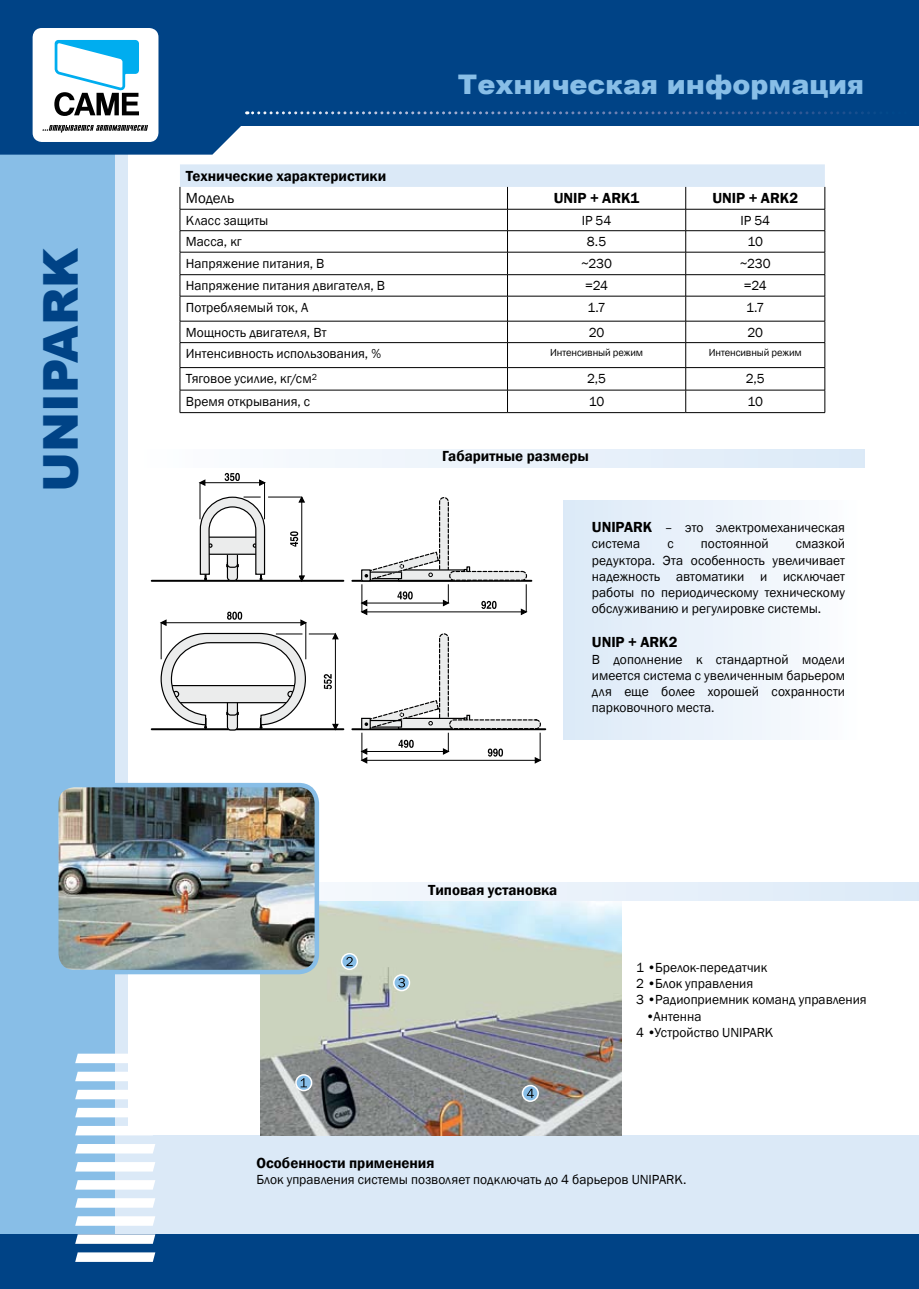
<style>
.page{position:relative;width:919px;height:1289px;background:#fff}
.page>*{position:absolute;margin:0;border:0;box-sizing:border-box;transform-origin:0 0}
.t1{font:900 48px "Arial";color:#004386}
.t2{font:900 27px "Arial";color:#88bee7}
.t3{font:600 15px "Franklin Gothic";color:#000}
.t4{font:15px "Franklin Gothic";letter-spacing:-.005em;color:#000}
.t5{font:13.5px/16.2px "Franklin Gothic";color:#000}
.t6{font:10.5px "Franklin Gothic";letter-spacing:-.01em;color:#000}
.s1{font-weight:600;font-size:15px}
</style>
<div class="page">
<div style="left:563px;top:501px;width:301px;height:238px;background:linear-gradient(to right,#dbe9f7,#fdfdff)"></div>
<div style="left:126px;top:449px;width:738px;height:18px;background:linear-gradient(to right,#fdfeff,#dbe9f7)"></div>
<div style="left:81px;top:1134px;width:837px;height:133px;background:#dbe9f7"></div>
<svg style="left:114px;top:155px;width:13px;height:1079px;fill:#dbe9f7"></svg>
<div style="left:0;top:0;width:114px;height:1287px;background:#88bee7"></div>
<div style="left:0;top:0;width:918px;height:126px;background:#004386"></div>
<div style="left:0;top:1234px;width:918px;height:54px;background:#004386"></div>
<svg style="left:75px;top:1053px;width:53px;height:10px"></svg>
<svg style="left:75px;top:1071px;width:53px;height:10px"></svg>
<svg style="left:75px;top:1089px;width:53px;height:10px"></svg>
<svg style="left:75px;top:1107px;width:53px;height:10px"></svg>
<svg style="left:75px;top:1125px;width:80px;height:10px"></svg>
<svg style="left:75px;top:1143px;width:80px;height:10px"></svg>
<svg style="left:75px;top:1161px;width:80px;height:10px"></svg>
<svg style="left:75px;top:1180px;width:80px;height:9px"></svg>
<svg style="left:75px;top:1198px;width:80px;height:9px"></svg>
<svg style="left:75px;top:1216px;width:80px;height:9px"></svg>
<svg style="left:75px;top:1234px;width:80px;height:9px"></svg>
<svg style="left:75px;top:1252px;width:80px;height:9px"></svg>
<svg style="left:180px;top:164px;width:645px;height:248px"></svg>
<hr style="left:180px;top:412px;width:327px;height:1px;background:#000">
<hr style="left:507px;top:412px;width:178px;height:1px;background:#000">
<hr style="left:685px;top:412px;width:140px;height:1px;background:#000">
<hr style="left:152px;top:580px;width:191px;height:1px;background:#000">
<hr style="left:200px;top:482px;width:1px;height:37px;background:#000">
<hr style="left:301px;top:497px;width:1px;height:84px;background:#000">
<hr style="left:264px;top:482px;width:1px;height:37px;background:#000">
<hr style="left:200px;top:482px;width:64px;height:1px;background:#000">
<hr style="left:268px;top:497px;width:33px;height:1px;background:#000">
<svg style="left:224px;top:473px;width:16px;height:8px"></svg>
<svg style="left:290px;top:531px;width:8px;height:15px"></svg>
<div style="left:227px;top:559px;width:11px;height:22px;border:1px solid #000;border-radius:3px"></div>
<svg style="left:199px;top:496px;width:67px;height:84px"></svg>
<svg style="left:198px;top:479px;width:8px;height:8px"></svg>
<svg style="left:258px;top:479px;width:8px;height:8px"></svg>
<svg style="left:298px;top:574px;width:8px;height:8px"></svg>
<svg style="left:298px;top:496px;width:7px;height:7px"></svg>
<div style="left:439px;top:497px;width:9px;height:79px;background:#ebecec;border-radius:4px"></div>
<div style="left:439px;top:497px;width:10px;height:79px;border:1px dashed #000;border-radius:4px"></div>
<div style="left:463px;top:569px;width:4px;height:12px;border:1px solid #000"></div>
<div style="left:466px;top:566px;width:4px;height:15px;border:1px solid #000"></div>
<hr style="left:352px;top:580px;width:179px;height:1px;background:#000">
<hr style="left:362px;top:611px;width:164px;height:1px;background:#000">
<svg style="left:481px;top:601px;width:15px;height:8px"></svg>
<svg style="left:519px;top:584px;width:9px;height:31px"></svg>
<hr style="left:152px;top:728px;width:191px;height:2px;background:#000">
<svg style="left:158px;top:611px;width:182px;height:120px"></svg>
<div style="left:439px;top:634px;width:9px;height:90px;background:#ebecec;border-radius:4px"></div>
<div style="left:439px;top:633px;width:10px;height:92px;border:1px dashed #000;border-radius:4px"></div>
<div style="left:398px;top:717px;width:67px;height:12px;border:1px solid #000"></div>
<div style="left:463px;top:717px;width:4px;height:12px;border:1px solid #000"></div>
<div style="left:466px;top:714px;width:4px;height:15px;border:1px solid #000"></div>
<hr style="left:352px;top:728px;width:193px;height:2px;background:#000">
<hr style="left:362px;top:760px;width:178px;height:1px;background:#000">
<svg style="left:488px;top:748px;width:15px;height:8px"></svg>
<svg style="left:533px;top:732px;width:9px;height:31px"></svg>
<div style="left:449px;top:571px;width:77px;height:9px;background:#ebecec;border-radius:4px"></div>
<div style="left:449px;top:571px;width:78px;height:10px;border:1px dashed #000;border-radius:4px"></div>
<div style="left:449px;top:720px;width:91px;height:8px;background:#ebecec;border-radius:4px"></div>
<div style="left:449px;top:719px;width:92px;height:10px;border:1px dashed #000;border-radius:4px"></div>
<svg style="left:359px;top:550px;width:92px;height:66px"></svg>
<svg style="left:359px;top:699px;width:92px;height:64px"></svg>
<img style="left:260px;top:900px;width:361px;height:235px">
<svg style="left:296px;top:1074px;width:15px;height:16px"></svg>
<div style="left:295px;top:1074px;width:17px;height:17px;border:2px solid #fff;border-radius:50%"></div>
<svg style="left:300px;top:1078px;width:7px;height:9px"></svg>
<svg style="left:341px;top:953px;width:16px;height:16px"></svg>
<div style="left:341px;top:952px;width:17px;height:18px;border:2px solid #fff;border-radius:50%"></div>
<svg style="left:346px;top:956px;width:7px;height:10px"></svg>
<svg style="left:394px;top:974px;width:15px;height:16px"></svg>
<div style="left:393px;top:974px;width:17px;height:17px;border:2px solid #fff;border-radius:50%"></div>
<svg style="left:398px;top:978px;width:7px;height:9px"></svg>
<svg style="left:522px;top:1085px;width:16px;height:16px"></svg>
<div style="left:521px;top:1084px;width:18px;height:17px;border:2px solid #fff;border-radius:50%"></div>
<svg style="left:527px;top:1088px;width:7px;height:9px"></svg>
<div style="left:156px;top:882px;width:762px;height:18px;background:#e9f1fa"></div>
<img style="left:56px;top:785px;width:261px;height:187px;border-radius:18px">
<div style="left:54px;top:782px;width:265px;height:192px;border:4px solid #88bee7;border-radius:18px"></div>
<div style="left:33px;top:29px;width:125px;height:112px;background:#fff;border-radius:9px"></div>
<div style="left:33px;top:28px;width:125px;height:114px;border:2px solid #fff;border-radius:9px"></div>
<svg style="left:0;top:40px;width:919px;height:115px"></svg>
<h1 class="t1" style="left:26px;top:492px;width:245px;rotate:-90deg">UNIPARK</h1>
<h2 class="t2" style="left:458px;top:64px;width:407px">Техническая информация</h2>
<p class="t3" style="left:186px;top:167px;width:202px">Технические характеристики</p>
<p class="t4" style="left:186px;top:189px;width:50px">Модель</p>
<p class="t3" style="left:553px;top:189px;width:87px">UNIP + ARK1</p>
<p class="t3" style="left:712px;top:189px;width:87px">UNIP + ARK2</p>
<p class="t5" style="left:186px;top:212px;width:84px">Класс защиты</p>
<p class="t5" style="left:581px;top:212px;width:31px">IP 54</p>
<p class="t5" style="left:740px;top:212px;width:31px">IP 54</p>
<p class="t5" style="left:186px;top:234px;width:57px">Масса, кг</p>
<p class="t5" style="left:587px;top:234px;width:21px">8.5</p>
<p class="t5" style="left:747px;top:234px;width:17px">10</p>
<p class="t5" style="left:186px;top:255px;width:140px">Напряжение питания, В</p>
<p class="t5" style="left:581px;top:255px;width:32px">~230</p>
<p class="t5" style="left:739px;top:255px;width:32px">~230</p>
<p class="t5" style="left:186px;top:278px;width:201px">Напряжение питания двигателя, В</p>
<p class="t5" style="left:585px;top:278px;width:16px">=24</p>
<p class="t5" style="left:743px;top:278px;width:16px">=24</p>
<p class="t5" style="left:186px;top:299px;width:124px">Потребляемый ток, А</p>
<p class="t5" style="left:587px;top:299px;width:20px">1.7</p>
<p class="t5" style="left:746px;top:299px;width:20px">1.7</p>
<p class="t5" style="left:186px;top:324px;width:142px">Мощность двигателя, Вт</p>
<p class="t5" style="left:588px;top:324px;width:17px">20</p>
<p class="t5" style="left:747px;top:324px;width:17px">20</p>
<p class="t5" style="left:186px;top:346px;width:197px">Интенсивность использования, %</p>
<p class="t6" style="left:550px;top:346px;width:95px">Интенсивный режим</p>
<p class="t6" style="left:708px;top:346px;width:95px">Интенсивный режим</p>
<p class="t5" style="left:186px;top:371px;width:131px">Тяговое усилие, кг/см<sup>2</sup></p>
<p class="t5" style="left:587px;top:371px;width:20px">2,5</p>
<p class="t5" style="left:745px;top:371px;width:20px">2,5</p>
<p class="t5" style="left:186px;top:393px;width:126px">Время открывания, с</p>
<p class="t5" style="left:589px;top:393px;width:17px">10</p>
<p class="t5" style="left:747px;top:393px;width:17px">10</p>
<p class="t3" style="left:442px;top:447px;width:148px">Габаритные размеры</p>
<p class="t5" style="left:592px;top:520px;width:254px"><span class="s1">UNIPARK</span> – это электромеханическая система</p>
<p class="t5" style="left:592px;top:536px;width:255px;text-align:justify;text-indent:204px">смазкой редуктора. Эта особенность увеличивает надежность автоматики и исключает работы по периодическому техническому обслуживанию и регулировке системы.</p>
<p class="t3" style="left:592px;top:633px;width:87px">UNIP + ARK2</p>
<p class="t5" style="left:592px;top:651px;width:254px;text-align:justify">В дополнение к стандартной модели имеется система с увеличенным барьером для еще более хорошей сохранности парковочного места.</p>
<p class="t5" style="left:667px;top:536px;width:8px">с</p>
<p class="t5" style="left:700px;top:536px;width:69px">постоянной</p>
<p class="t3" style="left:428px;top:880px;width:131px">Типовая установка</p>
<p class="t5" style="left:636px;top:959px;width:232px">1 •Брелок-передатчик<br>2 •Блок управления<br>3 •Радиоприемник команд управления</p>
<p class="t5" style="left:636px;top:1008px;width:139px;text-indent:10px">•Антенна<br>4 •Устройство UNIPARK</p>
<p class="t3" style="left:256px;top:1153px;width:179px">Особенности применения</p>
<p class="t5" style="left:256px;top:1171px;width:431px">Блок управления системы позволяет подключать до 4 барьеров UNIPARK.</p>
</div>
